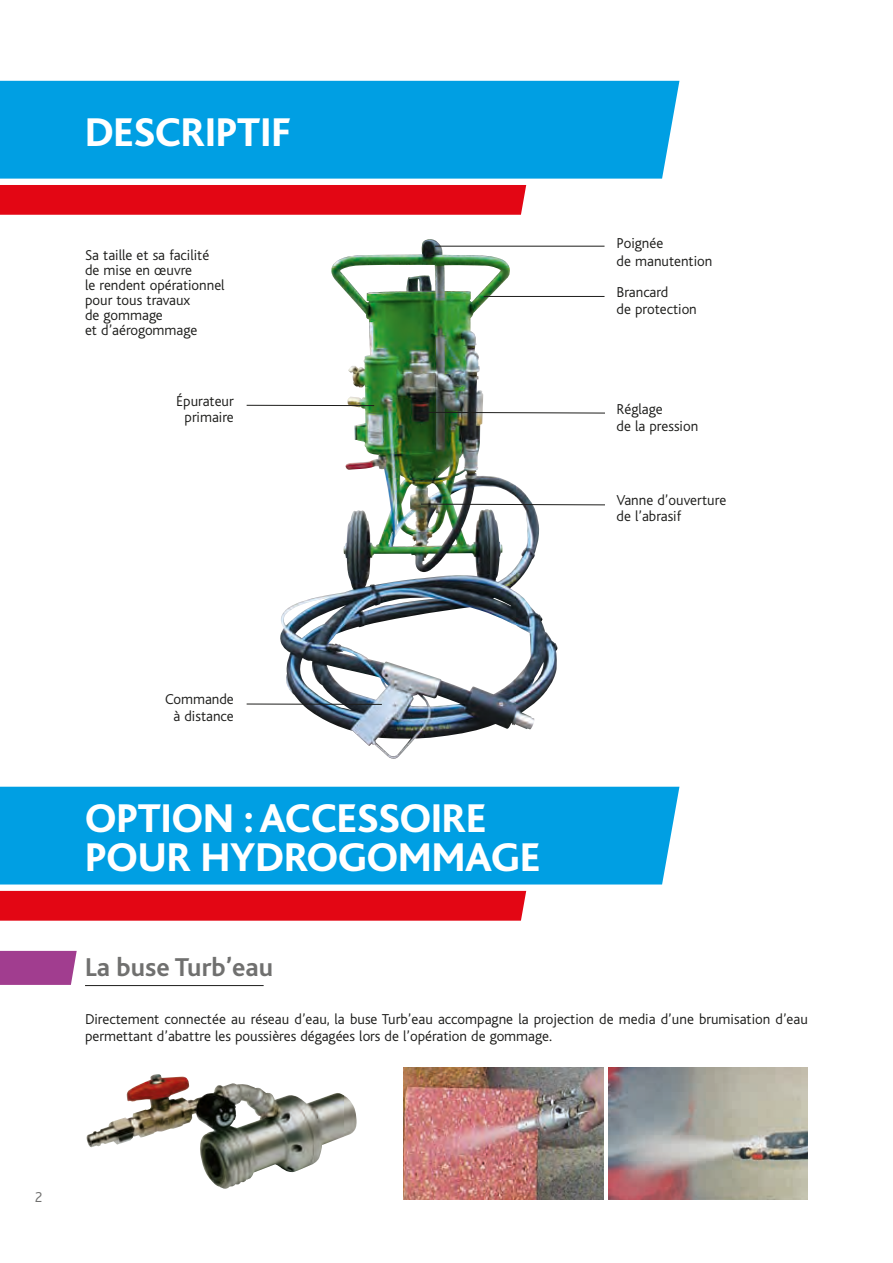
<style>
.page{position:relative;width:893px;height:1263px;background:#fff}
.page>*{position:absolute;margin:0;border:0;box-sizing:border-box;transform-origin:0 0}
.t1{font:800 42px/39px "Bliss";color:#fff}
.t2{font:700 27px "Bliss";color:#70706f}
.t3{font:300 15px/16.5px "Bliss";color:#1d1d1b}
.t4{font:300 15px "Bliss";color:#70706f}
</style>
<div class="page">
<div style="left:0;top:81px;width:679px;height:98px;background:#009fe3"></div>
<div style="left:0;top:185px;width:526px;height:30px;background:#e30614"></div>
<div style="left:0;top:787px;width:679px;height:97px;background:#009fe3"></div>
<div style="left:0;top:891px;width:526px;height:30px;background:#e30614"></div>
<svg style="left:0;top:951px;width:77px;height:34px;background:#a54593"></svg>
<img style="left:278px;top:243px;width:280px;height:516px">
<img style="left:86px;top:1074px;width:271px;height:115px">
<img style="left:608px;top:1067px;width:200px;height:132px">
<img style="left:404px;top:1067px;width:200px;height:132px">
<hr style="left:247px;top:704px;width:135px;height:1px;background:#1d1d1b">
<hr style="left:247px;top:405px;width:127px;height:1px;background:#1d1d1b">
<svg style="left:420px;top:503px;width:185px;height:3px"></svg>
<svg style="left:420px;top:412px;width:185px;height:2px"></svg>
<hr style="left:484px;top:296px;width:120px;height:1px;background:#1d1d1b">
<hr style="left:435px;top:246px;width:169px;height:1px;background:#1d1d1b">
<hr style="left:85px;top:985px;width:179px;height:1px;background:#1d1d1b">
<h1 class="t1" style="left:85px;top:113px;width:208px">DESCRIPTIF</h1>
<p class="t3" style="left:85px;top:248px;width:141px;line-height:15px">Sa taille et sa facilité de mise en œuvre<br>le rendent opérationnel pour tous travaux<br>de gommage<br>et d’aérogommage</p>
<p class="t3" style="left:176px;top:393px;width:59px;text-align:center">Épurateur primaire</p>
<p class="t3" style="left:617px;top:234px;width:97px;line-height:18px">Poignée<br>de manutention</p>
<p class="t3" style="left:617px;top:284px;width:82px">Brancard<br>de protection</p>
<p class="t3" style="left:617px;top:401px;width:83px">Réglage<br>de la pression</p>
<p class="t3" style="left:617px;top:492px;width:111px">Vanne d’ouverture de l’abrasif</p>
<p class="t3" style="left:165px;top:691px;width:70px;text-align:center">Commande à distance</p>
<h1 class="t1" style="left:85px;top:800px;width:457px">OPTION : ACCESSOIRE<br>POUR HYDROGOMMAGE</h1>
<h2 class="t2" style="left:85px;top:953px;width:190px">La buse Turb’eau</h2>
<p class="t3" style="left:85px;top:1011px;width:724px">Directement connectée au réseau d’eau, la buse Turb’eau accompagne la projection de media d’une brumisation d’eau permettant d’abattre les poussières dégagées lors de l’opération de gommage.</p>
<p class="t4" style="left:35px;top:1189px;width:9px">2</p>
</div>
